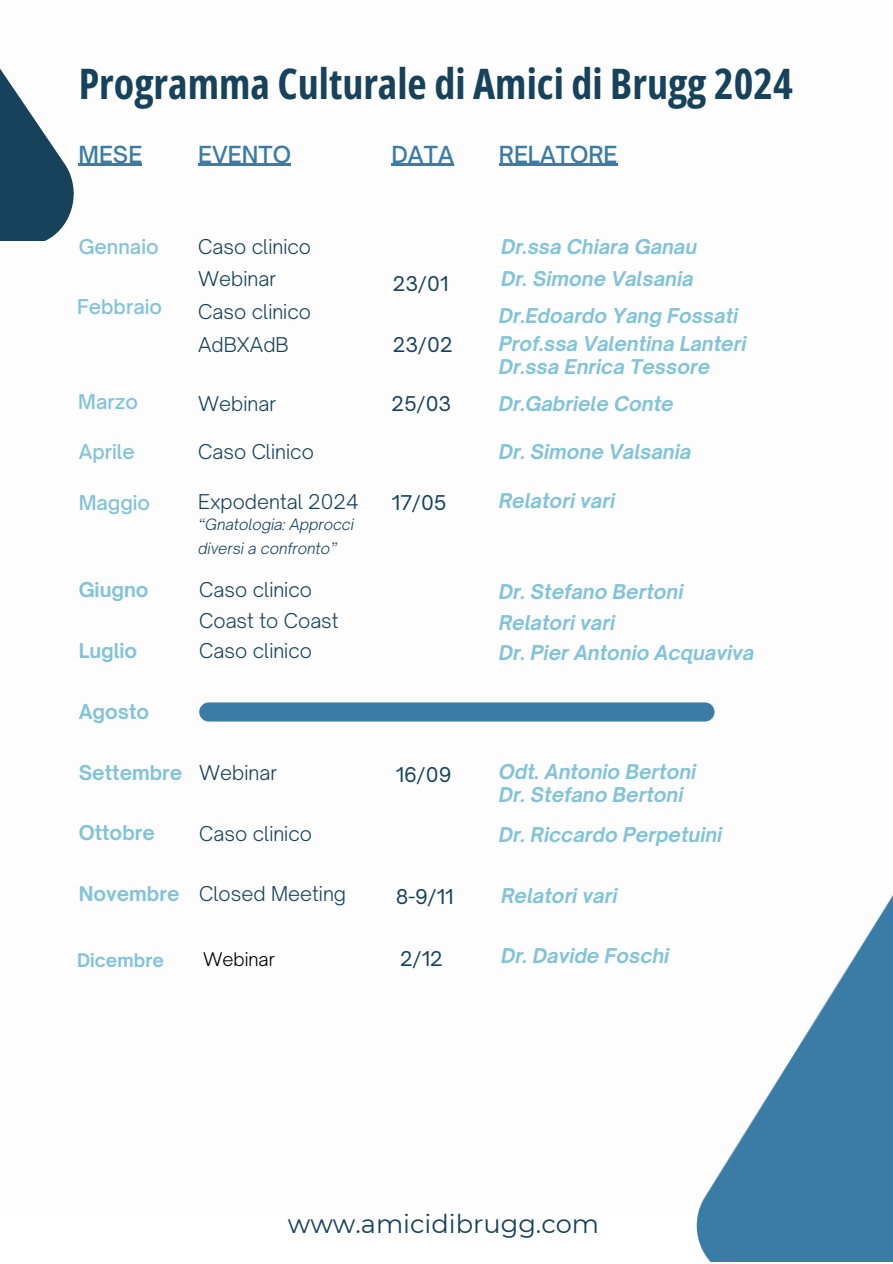
<style>
.page{position:relative;width:893px;height:1264px;background:#fff}
.page>*{position:absolute;margin:0;border:0;box-sizing:border-box;transform-origin:0 0}
.t1{font:700 42px "Open Sans Condensed";color:#16425b}
.t2{font:25.65px "Montserrat";color:#16425b}
.t3{font:500 22.5px "Open Sauce One";color:#3a7ca5}
.t4{font:italic 700 19.5px/30.3px "Open Sauce One";color:#81c3d7}
.t5{font:300 19.5px/32.7px "Open Sauce One";color:#16425b}
.t6{font:700 19.5px "Open Sauce One";color:#81c3d7}
.t7{font:19.5px "Open Sauce One";color:#16425b}
.t8{font:500 19.5px "Open Sauce One";color:#81c3d7}
.t9{font:700 18px "Open Sauce One";color:#81c3d7}
.t10{font:300 18px "Open Sauce One";color:#000}
.t11{font:italic 300 15px "Open Sauce One";color:#16425b}
</style>
<div class="page">
<img style="left:696px;top:896px;width:196px;height:365px">
<img style="left:0;top:68px;width:74px;height:172px">
<div style="left:199px;top:702px;width:515px;height:19px;background:#3a7ca5;border-radius:10px"></div>
<hr style="left:78px;top:164px;width:64px;height:2px;background:#3a7ca5">
<hr style="left:198px;top:164px;width:93px;height:2px;background:#3a7ca5">
<hr style="left:391px;top:164px;width:63px;height:2px;background:#3a7ca5">
<hr style="left:499px;top:164px;width:118px;height:2px;background:#3a7ca5">
<h5 class="t1" style="left:79px;top:54px;width:715px">Programma Culturale di Amici di Brugg 2024</h5>
<h5 class="t3" style="left:78px;top:140px;width:65px">MESE</h5>
<h4 class="t3" style="left:198px;top:140px;width:94px">EVENTO</h4>
<h4 class="t3" style="left:391px;top:140px;width:64px">DATA</h4>
<h4 class="t3" style="left:499px;top:140px;width:120px">RELATORE</h4>
<h1 class="t8" style="left:79px;top:234px;width:81px">Gennaio</h1>
<h3 class="t5" style="left:198px;top:230px;width:114px">Caso clinico<br>Webinar<br>Caso clinico<br>AdBXAdB</h3>
<p class="t8" style="left:77px;top:295px;width:87px">Febbraio</p>
<h4 class="t7" style="left:393px;top:271px;width:57px">23/01</h4>
<h4 class="t7" style="left:393px;top:332px;width:61px">23/02</h4>
<h5 class="t4" style="left:501px;top:230px;width:198px;line-height:32.7px">Dr.ssa Chiara Ganau<br>Dr. Simone Valsania</h5>
<h4 class="t4" style="left:499px;top:300px;width:241px">Dr.Edoardo Yang Fossati</h4>
<p class="t4" style="left:499px;top:332px;width:249px;line-height:22.5px">Prof.ssa Valentina Lanteri<br>Dr.ssa Enrica Tessore</p>
<p class="t8" style="left:78px;top:390px;width:61px">Marzo</p>
<p class="t8" style="left:79px;top:440px;width:58px">Aprile</p>
<h5 class="t8" style="left:79px;top:490px;width:73px">Maggio</h5>
<h4 class="t5" style="left:198px;top:387px;width:79px">Webinar</h4>
<h4 class="t5" style="left:198px;top:435px;width:117px">Caso Clinico</h4>
<h5 class="t5" style="left:198px;top:485px;width:162px">Expodental 2024</h5>
<h4 class="t7" style="left:391px;top:391px;width:61px">25/03</h4>
<h5 class="t7" style="left:392px;top:490px;width:56px">17/05</h5>
<h4 class="t4" style="left:499px;top:388px;width:176px">Dr.Gabriele Conte</h4>
<h4 class="t4" style="left:499px;top:437px;width:194px">Dr. Simone Valsania</h4>
<h4 class="t4" style="left:499px;top:485px;width:118px">Relatori vari</h4>
<h5 class="t11" style="left:198px;top:515px;width:157px">“Gnatologia: Approcci</h5>
<h4 class="t11" style="left:198px;top:538px;width:140px">diversi a confronto”</h4>
<h3 class="t6" style="left:79px;top:578px;width:71px">Giugno</h3>
<h3 class="t6" style="left:79px;top:638px;width:60px">Luglio</h3>
<h5 class="t5" style="left:199px;top:575px;width:141px;line-height:30.3px">Caso clinico<br>Coast to Coast<br>Caso clinico</h5>
<h4 class="t4" style="left:499px;top:577px;width:257px">Dr. Stefano Bertoni<br>Relatori vari<br>Dr. Pier Antonio Acquaviva</h4>
<h3 class="t6" style="left:79px;top:699px;width:72px">Agosto</h3>
<h4 class="t6" style="left:79px;top:760px;width:105px">Settembre</h4>
<h5 class="t5" style="left:199px;top:756px;width:79px">Webinar</h5>
<h4 class="t7" style="left:395px;top:762px;width:57px">16/09</h4>
<h5 class="t4" style="left:499px;top:760px;width:199px;line-height:22.5px">Odt. Antonio Bertoni<br>Dr. Stefano Bertoni</h5>
<h4 class="t6" style="left:79px;top:821px;width:78px">Ottobre</h4>
<h5 class="t5" style="left:199px;top:816px;width:114px">Caso clinico</h5>
<h5 class="t4" style="left:499px;top:819px;width:225px">Dr. Riccardo Perpetuini</h5>
<h4 class="t6" style="left:79px;top:881px;width:102px">Novembre</h4>
<h5 class="t5" style="left:199px;top:877px;width:148px">Closed Meeting</h5>
<h4 class="t7" style="left:395px;top:884px;width:59px">8-9/11</h4>
<h5 class="t4" style="left:501px;top:880px;width:118px">Relatori vari</h5>
<h4 class="t9" style="left:77px;top:948px;width:88px">Dicembre</h4>
<h5 class="t10" style="left:203px;top:947px;width:73px">Webinar</h5>
<h4 class="t7" style="left:400px;top:946px;width:44px">2/12</h4>
<h5 class="t4" style="left:501px;top:940px;width:170px">Dr. Davide Foschi</h5>
<h4 class="t2" style="left:288px;top:1208px;width:313px">www.amicidibrugg.com</h4>
</div>
